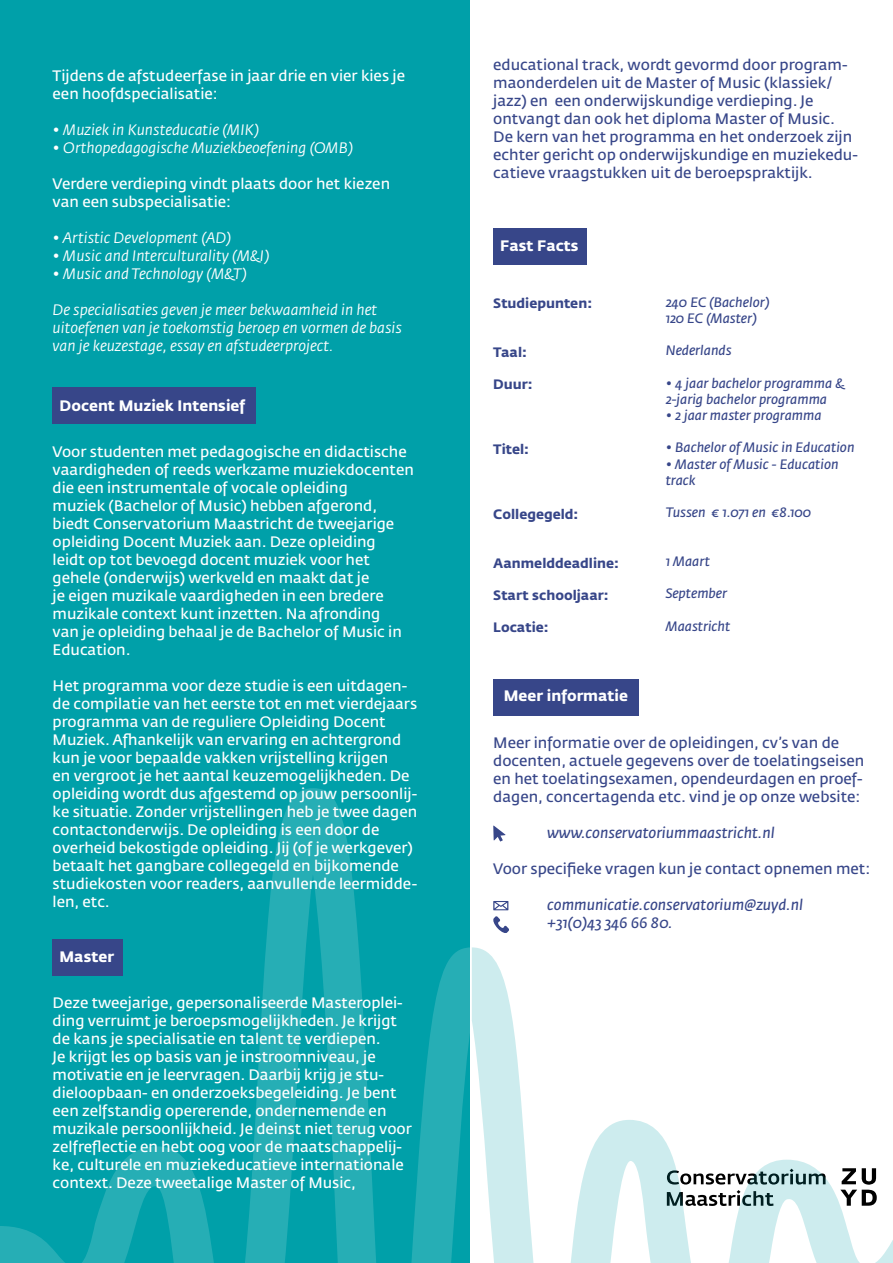
<style>
.page{position:relative;width:893px;height:1263px;background:#fff}
.page>*{position:absolute;margin:0;border:0;box-sizing:border-box;transform-origin:0 0}
.t1{font:15px/18px "Fedra Sans Std";color:#fff}
.t2{font:15px/18px "Fedra Sans Std";color:#374689}
.t3{font:italic 15px/18px "Fedra Sans Std";color:#fff}
.t4{font:italic 15px/18px "Fedra Sans Std";color:#374689}
.t5{font:700 15px "Fedra Sans Std";color:#fff}
.t6{font:italic 13.5px/16.2px "Fedra Sans Std";color:#374689}
.t7{font:700 13.5px "Fedra Sans Std";color:#374689}
</style>
<div class="page">
<div style="left:0;top:0;width:470px;height:1263px;background:#00a0a9"></div>
<div style="left:493px;top:679px;width:146px;height:36px;background:#374689"></div>
<div style="left:53px;top:388px;width:203px;height:36px;background:#374689"></div>
<div style="left:493px;top:228px;width:94px;height:36px;background:#374689"></div>
<svg style="left:493px;top:901px;width:15px;height:9px"></svg>
<svg style="left:493px;top:916px;width:16px;height:17px"></svg>
<svg style="left:493px;top:825px;width:12px;height:16px"></svg>
<svg style="left:472px;top:947px;width:421px;height:316px"></svg>
<svg style="left:0;top:788px;width:470px;height:475px"></svg>
<p class="t1" style="left:53px;top:66px;width:354px">Tijdens de afstudeerfase in jaar drie en vier kies je een hoofdspecialisatie:</p>
<p class="t3" style="left:53px;top:120px;width:208px">• Muziek in Kunsteducatie (MIK)</p>
<p class="t3" style="left:53px;top:138px;width:302px">• Orthopedagogische Muziekbeoefening (OMB)</p>
<p class="t1" style="left:53px;top:174px;width:339px">Verdere verdieping vindt plaats door het kiezen van een subspecialisatie:</p>
<p class="t3" style="left:53px;top:228px;width:180px">• Artistic Development (AD)</p>
<p class="t3" style="left:53px;top:246px;width:218px">• Music and Interculturality (M&amp;I)</p>
<p class="t3" style="left:53px;top:264px;width:195px">• Music and Technology (M&amp;T)</p>
<p class="t3" style="left:53px;top:300px;width:351px">De specialisaties geven je meer bekwaamheid in het uitoefenen van je toekomstig beroep en vormen de basis van je keuzestage, essay en afstudeerproject.</p>
<p class="t5" style="left:60px;top:396px;width:187px">Docent Muziek Intensief</p>
<p class="t1" style="left:53px;top:442px;width:363px">Voor studenten met pedagogische en didactische vaardigheden of reeds werkzame muziekdocenten die een instrumentale of vocale opleiding<br>muziek (Bachelor of Music) hebben afgerond, biedt Conservatorium Maastricht de tweejarige opleiding Docent Muziek aan. Deze opleiding<br>leidt op tot bevoegd docent muziek voor het gehele (onderwijs) werkveld en maakt dat je<br>je eigen muzikale vaardigheden in een bredere muzikale context kunt inzetten. Na afronding<br>van je opleiding behaal je de Bachelor of Music in Education.</p>
<p class="t1" style="left:53px;top:676px;width:366px">Het programma voor deze studie is een uitdagen&shy;de compilatie van het eerste tot en met vierdejaars programma van de reguliere Opleiding Docent Muziek. Afhankelijk van ervaring en achtergrond kun je voor bepaalde vakken vrijstelling krijgen<br>en vergroot je het aantal keuzemogelijkheden. De opleiding wordt dus afgestemd op jouw persoonlij&shy;ke situatie. Zonder vrijstellingen heb je twee dagen contactonderwijs. De opleiding is een door de overheid bekostigde opleiding. Jij (of je werkgever) betaalt het gangbare collegegeld en bijkomende studiekosten voor readers, aanvullende leermidde&shy;len, etc.</p>
<p class="t5" style="left:60px;top:948px;width:56px">Master</p>
<p class="t1" style="left:53px;top:994px;width:361px">Deze tweejarige, gepersonaliseerde Masteroplei&shy;ding verruimt je beroepsmogelijkheden. Je krijgt de kans je specialisatie en talent te verdiepen.<br>Je krijgt les op basis van je instroomniveau, je motivatie en je leervragen. Daarbij krijg je stu&shy;dieloopbaan- en onderzoeksbegeleiding. Je bent een zelfstandig opererende, ondernemende en muzikale persoonlijkheid. Je deinst niet terug voor zelfreflectie en hebt oog voor de maatschappelij&shy;ke, culturele en muziekeducatieve internationale context. Deze tweetalige Master of Music,</p>
<p class="t2" style="left:493px;top:56px;width:366px">educational track, wordt gevormd door program&shy;maonderdelen uit de Master of Music (klassiek/ jazz) en een onderwijskundige verdieping. Je ontvangt dan ook het diploma Master of Music.<br>De kern van het programma en het onderzoek zijn echter gericht op onderwijskundige en muziekedu&shy;catieve vraagstukken uit de beroepspraktijk.</p>
<p class="t5" style="left:500px;top:237px;width:80px">Fast Facts</p>
<p class="t7" style="left:493px;top:295px;width:100px">Studiepunten:</p>
<p class="t7" style="left:493px;top:344px;width:35px">Taal:</p>
<p class="t7" style="left:493px;top:376px;width:41px">Duur:</p>
<p class="t7" style="left:493px;top:441px;width:37px">Titel:</p>
<p class="t7" style="left:493px;top:506px;width:87px">Collegegeld:</p>
<p class="t7" style="left:493px;top:554px;width:127px">Aanmelddeadline:</p>
<p class="t7" style="left:493px;top:587px;width:117px">Start schooljaar:</p>
<p class="t7" style="left:493px;top:619px;width:57px">Locatie:</p>
<p class="t5" style="left:504px;top:686px;width:126px">Meer informatie</p>
<p class="t6" style="left:666px;top:294px;width:105px">240 EC (Bachelor)<br>120 EC (Master)</p>
<p class="t6" style="left:666px;top:342px;width:67px">Nederlands</p>
<p class="t6" style="left:666px;top:375px;width:180px">• 4 jaar bachelor programma &amp;<br>2-jarig bachelor programma</p>
<p class="t6" style="left:666px;top:407px;width:158px">• 2 jaar master programma</p>
<p class="t6" style="left:666px;top:440px;width:190px">• Bachelor of Music in Education</p>
<p class="t6" style="left:666px;top:456px;width:174px">• Master of Music - Education track</p>
<p class="t6" style="left:666px;top:504px;width:147px">Tussen € 1.071 en €8.100</p>
<p class="t6" style="left:666px;top:553px;width:46px">1 Maart</p>
<p class="t6" style="left:666px;top:585px;width:63px">September</p>
<p class="t6" style="left:666px;top:618px;width:66px">Maastricht</p>
<p class="t2" style="left:493px;top:734px;width:373px">Meer informatie over de opleidingen, cv’s van de docenten, actuele gegevens over de toelatingseisen en het toelatingsexamen, opendeurdagen en proef&shy;dagen, concertagenda etc. vind je op onze website:</p>
<p class="t4" style="left:547px;top:824px;width:229px">www.conservatoriummaastricht.nl</p>
<p class="t2" style="left:493px;top:860px;width:378px">Voor specifieke vragen kun je contact opnemen met:</p>
<p class="t4" style="left:547px;top:896px;width:257px">communicatie.conservatorium@zuyd.nl +31(0)43 346 66 80.</p>
</div>
